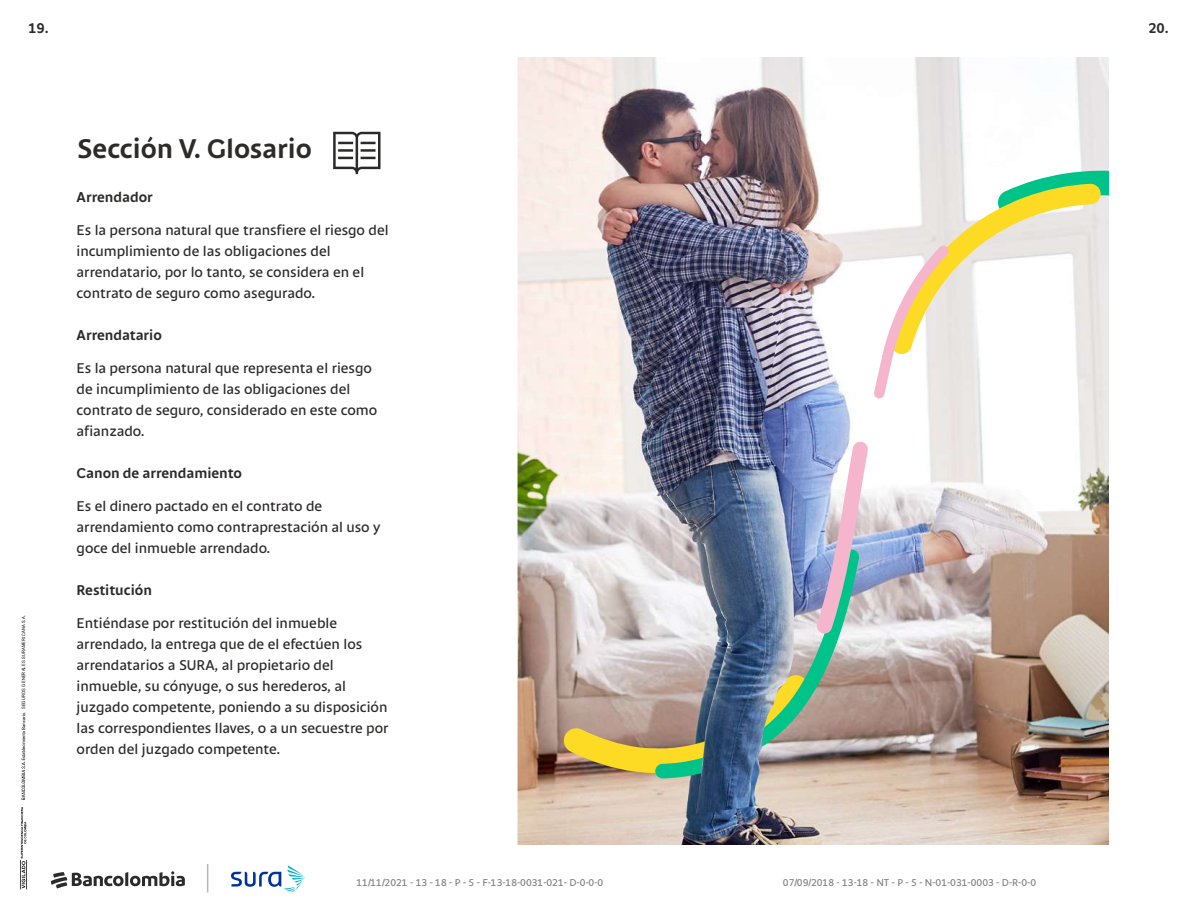
<style>
.page{position:relative;width:1188px;height:918px;background:#fff}
.page>*{position:absolute;margin:0;border:0;box-sizing:border-box;transform-origin:0 0}
.t1{font:700 28.5px "CIB Font Sans";color:#2d2b2a}
.t2{font:15px/21px "CIB Font Sans";color:#2d2b2a}
.t3{font:700 15px "CIB Font Sans";color:#2d2b2a}
.t4{font:10.5px "CIB Font Sans";color:#848383}
.t5{font:4.5px "Arial Narrow";letter-spacing:.04em;color:#000002;scale:1.09 1}
</style>
<div class="page">
<img style="left:518px;top:58px;width:590px;height:787px">
<svg style="left:562px;top:673px;width:74px;height:101px;background:#c2a774"></svg>
<svg style="left:807px;top:549px;width:53px;height:230px;background:#9da298"></svg>
<svg style="left:816px;top:441px;width:53px;height:193px;background:#bdc0d1"></svg>
<svg style="left:874px;top:171px;width:234px;height:228px"></svg>
<img style="left:636px;top:306px;width:171px;height:508px">
<svg style="left:333px;top:132px;width:48px;height:42px"></svg>
<svg style="left:51px;top:871px;width:134px;height:18px"></svg>
<svg style="left:207px;top:864px;width:1px;height:28px"></svg>
<svg style="left:231px;top:865px;width:74px;height:27px"></svg>
<svg style="left:22px;top:712px;width:4px;height:88px"></svg>
<svg style="left:20px;top:807px;width:7px;height:82px"></svg>
<p class="t3" style="left:28px;top:18px;width:22px">19.</p>
<p class="t3" style="left:1148px;top:18px;width:22px">20.</p>
<p class="t5" style="left:20px;top:709px;width:88px;rotate:-90deg">SEGUROS GENERALES SURAMERICANA S.A.</p>
<h1 class="t1" style="left:77px;top:130px;width:236px">Sección V. Glosario</h1>
<p class="t3" style="left:77px;top:187px;width:78px">Arrendador</p>
<p class="t2" style="left:77px;top:219px;width:314px">Es la persona natural que transfiere el riesgo del incumplimiento de las obligaciones del arrendatario, por lo tanto, se considera en el contrato de seguro como asegurado.</p>
<p class="t3" style="left:77px;top:325px;width:87px">Arrendatario</p>
<p class="t2" style="left:77px;top:357px;width:302px">Es la persona natural que representa el riesgo de incumplimiento de las obligaciones del contrato de seguro, considerado en este como afianzado.</p>
<p class="t3" style="left:77px;top:463px;width:167px">Canon de arrendamiento</p>
<p class="t2" style="left:77px;top:495px;width:305px">Es el dinero pactado en el contrato de arrendamiento como contraprestación al uso y goce del inmueble arrendado.</p>
<p class="t3" style="left:77px;top:580px;width:77px">Restitución</p>
<p class="t2" style="left:77px;top:612px;width:314px">Entiéndase por restitución del inmueble arrendado, la entrega que de el efectúen los arrendatarios a SURA, al propietario del inmueble, su cónyuge, o sus herederos, al juzgado competente, poniendo a su disposición las correspondientes llaves, o a un secuestre por orden del juzgado competente.</p>
<p class="t4" style="left:356px;top:876px;width:248px">11/11/2021 - 13 - 18 - P - 5 - F-13-18-0031-021- D-0-0-0</p>
<p class="t4" style="left:783px;top:876px;width:255px">07/09/2018 - 13-18 - NT - P - 5 - N-01-031-0003 - D-R-0-0</p>
</div>
